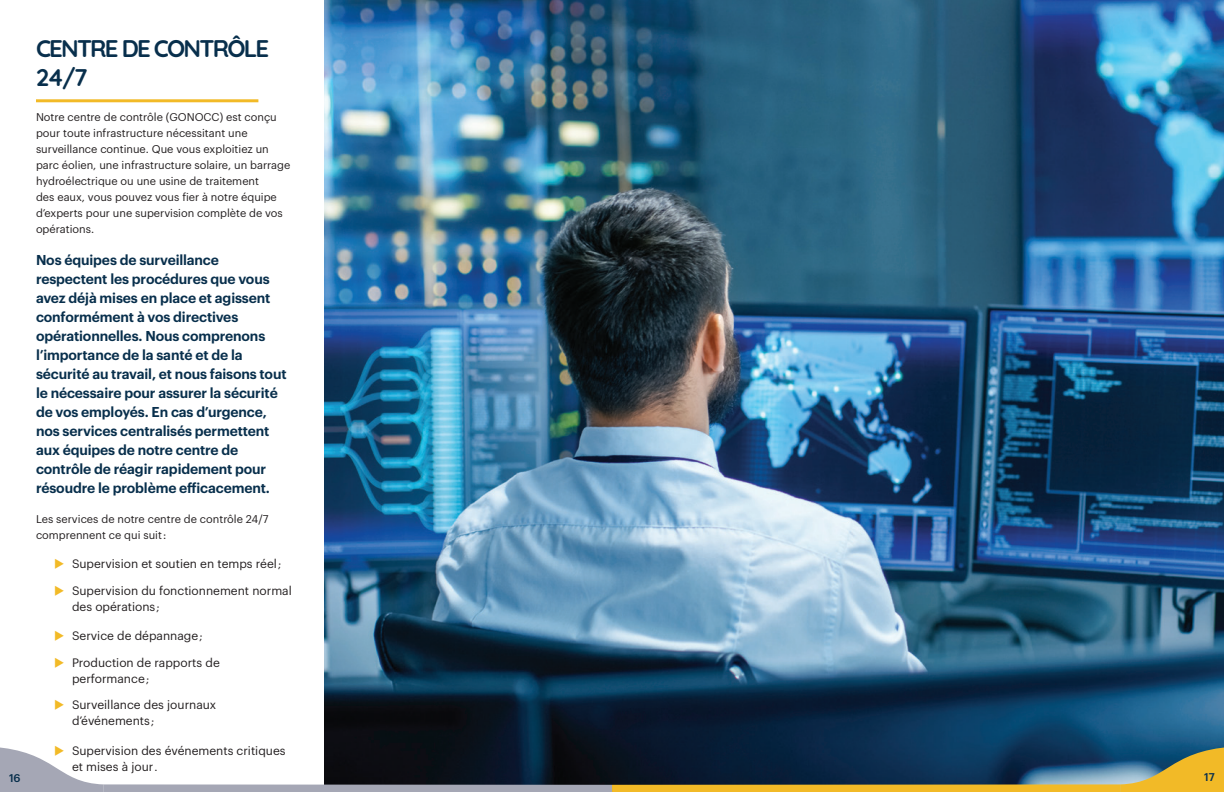
<style>
.page{position:relative;width:1224px;height:792px;background:#fff}
.page>*{position:absolute;margin:0;border:0;box-sizing:border-box;transform-origin:0 0}
.Title_Ganex{font:700 24px "Quicksand";letter-spacing:-.075em;color:#082f4c}
.Test_emphasized{font:600 14px/19px "Graphik";letter-spacing:-.01em;color:#082f4c}
.t1{font:12px/16px "Graphik";color:#231f20}
.t2{font:11px/16px "Graphik";color:#231f20}
.t3{font:500 11px "Graphik";color:#082f4c}
.s1{font-size:11px}
</style>
<div class="page">
<img style="left:324px;top:0;width:900px;height:745px">
<hr style="left:36px;top:99px;width:222px;height:3px;background:#f2ba27">
<svg style="left:0;top:745px;width:1224px;height:47px"></svg>
<p class="Title_Ganex" style="left:36px;top:29px;width:235px">CENTRE DE CONTRÔLE</p>
<p class="t2" style="left:36px;top:108px;width:256px">Notre centre de contrôle (GONOCC) est conçu pour toute infrastructure nécessitant une surveillance continue. Que vous exploitiez un parc éolien, une infrastructure solaire, un barrage hydroélectrique ou une usine de traitement<br>des eaux, vous pouvez vous fier à notre équipe d’experts pour une supervision complète de vos opérations.</p>
<p class="Test_emphasized" style="left:36px;top:250px;width:252px">Nos équipes de surveillance respectent les procédures que vous avez déjà mises en place et agissent conformément à vos directives opérationnelles. Nous comprenons l’importance de la santé et de la sécurité au travail, et nous faisons tout le nécessaire pour assurer la sécurité de vos employés. En cas d’urgence, nos services centralisés permettent aux équipes de notre centre de contrôle de réagir rapidement pour résoudre le problème efficacement.</p>
<p class="t2" style="left:36px;top:510px;width:234px">Les services de notre centre de contrôle 24/7 comprennent ce qui suit :</p>
<p class="t1" style="left:72px;top:555px;width:211px">Supervision et soutien en temps réel <span class="s1">;</span></p>
<p class="t1" style="left:72px;top:582px;width:221px">Supervision du fonctionnement normal des opérations <span class="s1">;</span></p>
<p class="t1" style="left:72px;top:627px;width:132px">Service de dépannage <span class="s1">;</span></p>
<p class="t1" style="left:72px;top:654px;width:149px">Production de rapports de performance <span class="s1">;</span></p>
<p class="t1" style="left:72px;top:696px;width:146px">Surveillance des journaux d’événements <span class="s1">;</span></p>
<p class="t1" style="left:72px;top:742px;width:215px">Supervision des événements critiques et mises à jour <span class="s1">.</span></p>
<p class="t3" style="left:9px;top:769px;width:13px">16</p>
<p class="t3" style="left:1204px;top:769px;width:12px">17</p>
</div>
